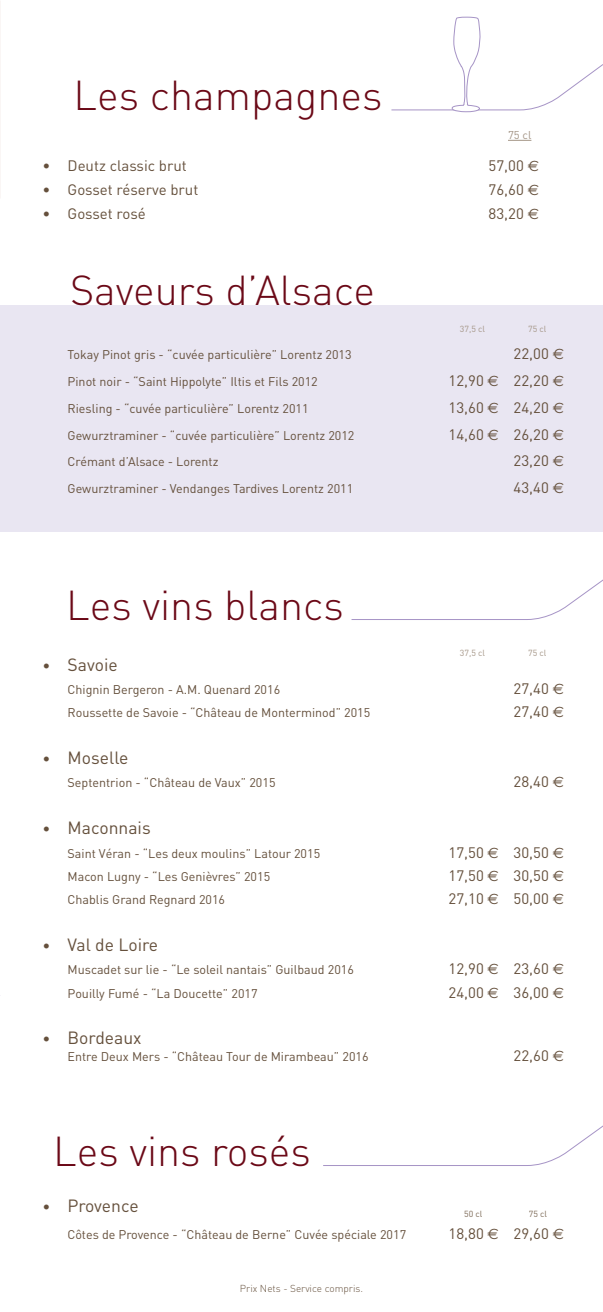
<style>
.page{position:relative;width:603px;height:1312px;background:#fff}
.page>*{position:absolute;margin:0;border:0;box-sizing:border-box;transform-origin:0 0}
.t1{font:300 41.25px "DIN";color:#6b0917}
.t2{font:17.5px "DIN";color:#65503c}
.t3{font:15px "DIN";color:#65503c}
.t4{font:12.5px "DIN";color:#65503c}
.t5{font:11.25px "DIN";color:#a49586}
.t6{font:300 10px "DIN";color:#65503c}
.t7{font:8.75px "DIN";color:#a49586}
.t8{font:8.75px "DIN";color:#7c6956}
.s1{font-family:"Euro Sans"}
.s2{font-size:15px}
</style>
<div class="page">
<svg style="left:531px;top:1126px;width:71px;height:39px"></svg>
<svg style="left:351px;top:580px;width:251px;height:40px"></svg>
<svg style="left:391px;top:16px;width:211px;height:97px"></svg>
<svg style="left:508px;top:140px;width:23px;height:1px"></svg>
<div style="left:0;top:305px;width:602px;height:226px;background:#e9e6f2"></div>
<h1 class="t1" style="left:74px;top:70px;width:310px">Les champagnes</h1>
<p class="t3" style="left:43px;top:156px;width:146px">• Deutz classic brut</p>
<p class="t3" style="left:488px;top:156px;width:52px">57,00 <span class="s1">E</span></p>
<p class="t3" style="left:43px;top:180px;width:157px">• Gosset réserve brut</p>
<p class="t3" style="left:488px;top:180px;width:52px">76,60 <span class="s1">E</span></p>
<p class="t3" style="left:43px;top:204px;width:105px">• Gosset rosé</p>
<p class="t3" style="left:488px;top:204px;width:52px">83,20 <span class="s1">E</span></p>
<p class="t5" style="left:507px;top:128px;width:25px">75 cl</p>
<h1 class="t1" style="left:70px;top:265px;width:306px">Saveurs d’Alsace</h1>
<p class="t7" style="left:459px;top:324px;width:27px">37,5 cl</p>
<p class="t7" style="left:528px;top:324px;width:20px">75 cl</p>
<p class="t4" style="left:68px;top:346px;width:285px">Tokay Pinot gris - “cuvée particulière” Lorentz 2013</p>
<p class="t3" style="left:513px;top:344px;width:52px">22,00 <span class="s1">E</span></p>
<p class="t4" style="left:68px;top:373px;width:251px">Pinot noir - “Saint Hippolyte” Iltis et Fils 2012</p>
<p class="t3" style="left:448px;top:371px;width:117px">12,90 <span class="s1">E</span> 22,20 <span class="s1">E</span></p>
<p class="t4" style="left:68px;top:400px;width:242px">Riesling - “cuvée particulière” Lorentz 2011</p>
<p class="t3" style="left:448px;top:398px;width:117px">13,60 <span class="s1">E</span> 24,20 <span class="s1">E</span></p>
<p class="t4" style="left:68px;top:427px;width:288px">Gewurztraminer - “cuvée particulière” Lorentz 2012</p>
<p class="t3" style="left:448px;top:424px;width:117px">14,60 <span class="s1">E</span> 26,20 <span class="s1">E</span></p>
<p class="t4" style="left:68px;top:454px;width:152px">Crémant d’Alsace - Lorentz</p>
<p class="t3" style="left:513px;top:451px;width:52px">23,20 <span class="s1">E</span></p>
<p class="t4" style="left:68px;top:481px;width:287px">Gewurztraminer - Vendanges Tardives Lorentz 2011</p>
<p class="t3" style="left:513px;top:478px;width:52px">43,40 <span class="s1">E</span></p>
<h1 class="t1" style="left:66px;top:579px;width:279px">Les vins blancs</h1>
<p class="t7" style="left:459px;top:647px;width:27px">37,5 cl</p>
<p class="t7" style="left:528px;top:647px;width:20px">75 cl</p>
<h2 class="t2" style="left:43px;top:653px;width:77px"><span class="s2">•</span> Savoie</h2>
<p class="t4" style="left:68px;top:681px;width:214px">Chignin Bergeron - A.M. Quenard 2016</p>
<p class="t3" style="left:513px;top:679px;width:52px">27,40 <span class="s1">E</span></p>
<p class="t4" style="left:68px;top:705px;width:304px">Roussette de Savoie - “Château de Monterminod” 2015</p>
<p class="t3" style="left:513px;top:702px;width:52px">27,40 <span class="s1">E</span></p>
<h2 class="t2" style="left:43px;top:746px;width:87px"><span class="s2">•</span> Moselle</h2>
<p class="t4" style="left:68px;top:775px;width:209px">Septentrion - “Château de Vaux” 2015</p>
<p class="t3" style="left:513px;top:772px;width:52px">28,40 <span class="s1">E</span></p>
<h2 class="t2" style="left:43px;top:816px;width:110px"><span class="s2">•</span> Maconnais</h2>
<p class="t4" style="left:68px;top:845px;width:254px">Saint Véran - “Les deux moulins” Latour 2015</p>
<p class="t3" style="left:448px;top:842px;width:117px">17,50 <span class="s1">E</span> 30,50 <span class="s1">E</span></p>
<p class="t4" style="left:68px;top:868px;width:204px">Macon Lugny - “Les Genièvres” 2015</p>
<p class="t3" style="left:448px;top:865px;width:117px">17,50 <span class="s1">E</span> 30,50 <span class="s1">E</span></p>
<p class="t4" style="left:68px;top:891px;width:159px">Chablis Grand Regnard 2016</p>
<p class="t3" style="left:448px;top:889px;width:117px">27,10 <span class="s1">E</span> 50,00 <span class="s1">E</span></p>
<h2 class="t2" style="left:43px;top:933px;width:117px"><span class="s2">•</span> Val de Loire</h2>
<p class="t4" style="left:68px;top:961px;width:288px">Muscadet sur lie - “Le soleil nantais” Guilbaud 2016</p>
<p class="t3" style="left:448px;top:959px;width:117px">12,90 <span class="s1">E</span> 23,60 <span class="s1">E</span></p>
<p class="t4" style="left:68px;top:985px;width:191px">Pouilly Fumé - “La Doucette” 2017</p>
<p class="t3" style="left:448px;top:982px;width:117px">24,00 <span class="s1">E</span> 36,00 <span class="s1">E</span></p>
<h2 class="t2" style="left:43px;top:1026px;width:100px"><span class="s2">•</span> Bordeaux</h2>
<p class="t4" style="left:68px;top:1047px;width:302px">Entre Deux Mers - “Château Tour de Mirambeau” 2016</p>
<p class="t3" style="left:513px;top:1045px;width:52px">22,60 <span class="s1">E</span></p>
<h1 class="t1" style="left:53px;top:1125px;width:259px">Les vins rosés</h1>
<h2 class="t2" style="left:43px;top:1194px;width:98px"><span class="s2">•</span> Provence</h2>
<p class="t4" style="left:67px;top:1226px;width:340px">Côtes de Provence - “Château de Berne” Cuvée spéciale 2017</p>
<p class="t3" style="left:448px;top:1223px;width:117px">18,80 <span class="s1">E</span> 29,60 <span class="s1">E</span></p>
<p class="t8" style="left:464px;top:1207px;width:20px">50 cl</p>
<p class="t8" style="left:528px;top:1207px;width:20px">75 cl</p>
<p class="t6" style="left:240px;top:1281px;width:125px">Prix Nets - Service compris.</p>
</div>
